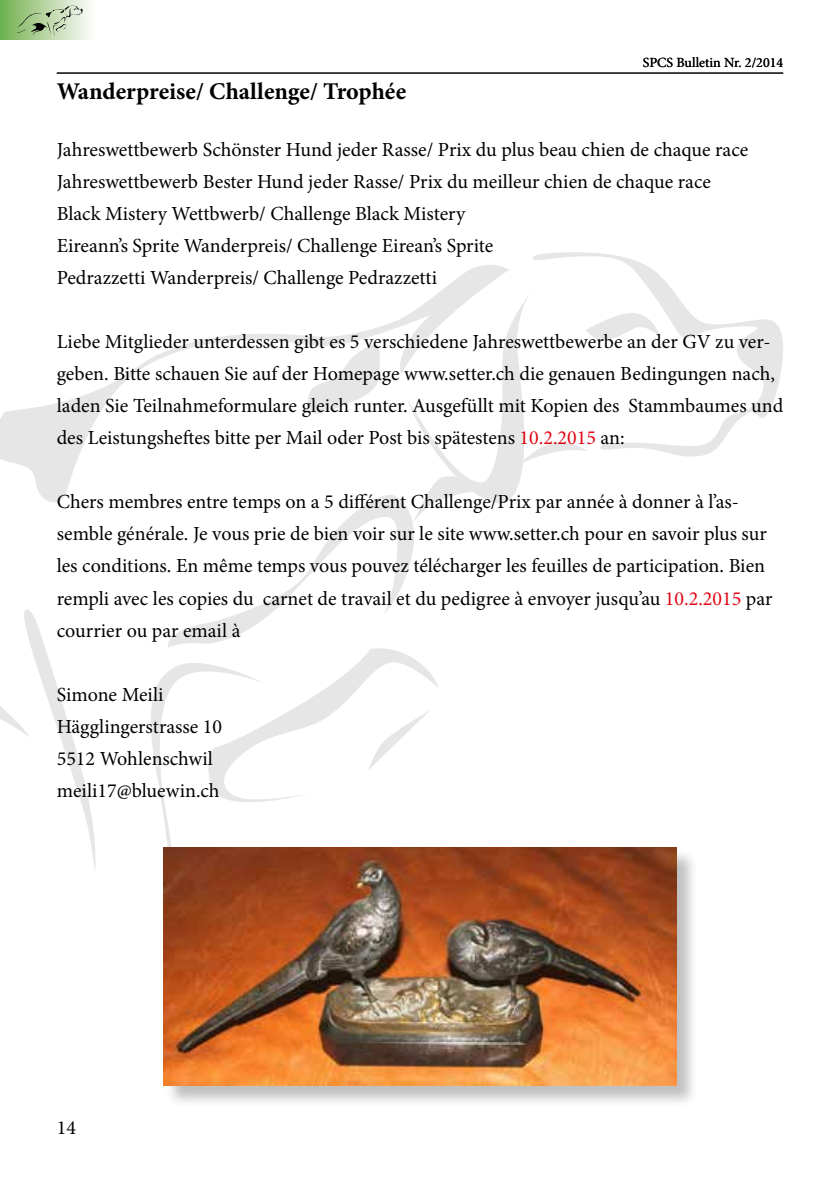
<style>
.page{position:relative;width:840px;height:1191px;background:#fff}
.page>*{position:absolute;margin:0;border:0;box-sizing:border-box;transform-origin:0 0}
.t1{font:700 24px "Minion Pro";color:#000}
.t2{font:20px/32px "Minion Pro";color:#000}
.t3{font:14px "Minion Pro";color:#000}
.s1{color:#e30613}
</style>
<div class="page">
<div style="left:0;top:0;width:96px;height:40px;background:linear-gradient(to right,#73b150,#fffdfd)"></div>
<svg style="left:16px;top:6px;width:66px;height:32px;background:#acc59b"></svg>
<hr style="left:57px;top:73px;width:725px;height:1px;background:#000">
<svg style="left:0;top:610px;width:96px;height:260px"></svg>
<svg style="left:151px;top:648px;width:287px;height:290px"></svg>
<svg style="left:168px;top:295px;width:364px;height:352px"></svg>
<svg style="left:532px;top:252px;width:250px;height:207px"></svg>
<svg style="left:585px;top:312px;width:73px;height:29px"></svg>
<svg style="left:0;top:265px;width:509px;height:239px"></svg>
<div style="left:164px;top:847px;width:533px;height:260px;background:#000;opacity:.25"></div>
<img style="left:164px;top:847px;width:512px;height:238px">
<p class="t3" style="left:642px;top:53px;width:142px">SPCS Bulletin Nr. 2/2014</p>
<p class="t1" style="left:57px;top:74px;width:351px">Wanderpreise/ Challenge/ Trophée</p>
<p class="t2" style="left:57px;top:134px;width:692px">Jahreswettbewerb Schönster Hund jeder Rasse/ Prix du plus beau chien de chaque race Jahreswettbewerb Bester Hund jeder Rasse/ Prix du meilleur chien de chaque race Black Mistery Wettbwerb/ Challenge Black Mistery<br>Eireann’s Sprite Wanderpreis/ Challenge Eirean’s Sprite<br>Pedrazzetti Wanderpreis/ Challenge Pedrazzetti</p>
<p class="t2" style="left:57px;top:326px;width:727px">Liebe Mitglieder unterdessen gibt es 5 verschiedene Jahreswettbewerbe an der GV zu ver&shy;geben. Bitte schauen Sie auf der Homepage www.setter.ch die genauen Bedingungen nach, laden Sie Teilnahmeformulare gleich runter. Ausgefüllt mit Kopien des Stammbaumes und des Leistungsheftes bitte per Mail oder Post bis spätestens <span class="s1">10.2.2015</span> an:</p>
<p class="t2" style="left:57px;top:486px;width:716px">Chers membres entre temps on a 5 différent Challenge/Prix par année à donner à l’as&shy;semble générale. Je vous prie de bien voir sur le site www.setter.ch pour en savoir plus sur les conditions. En même temps vous pouvez télécharger les feuilles de participation. Bien rempli avec les copies du carnet de travail et du pedigree à envoyer jusqu’au <span class="s1">10.2.2015</span> par courrier ou par email à</p>
<p class="t2" style="left:57px;top:678px;width:167px">Simone Meili<br>Hägglingerstrasse 10<br>5512 Wohlenschwil meili17@bluewin.ch</p>
<p class="t2" style="left:57px;top:1112px;width:21px">14</p>
</div>
